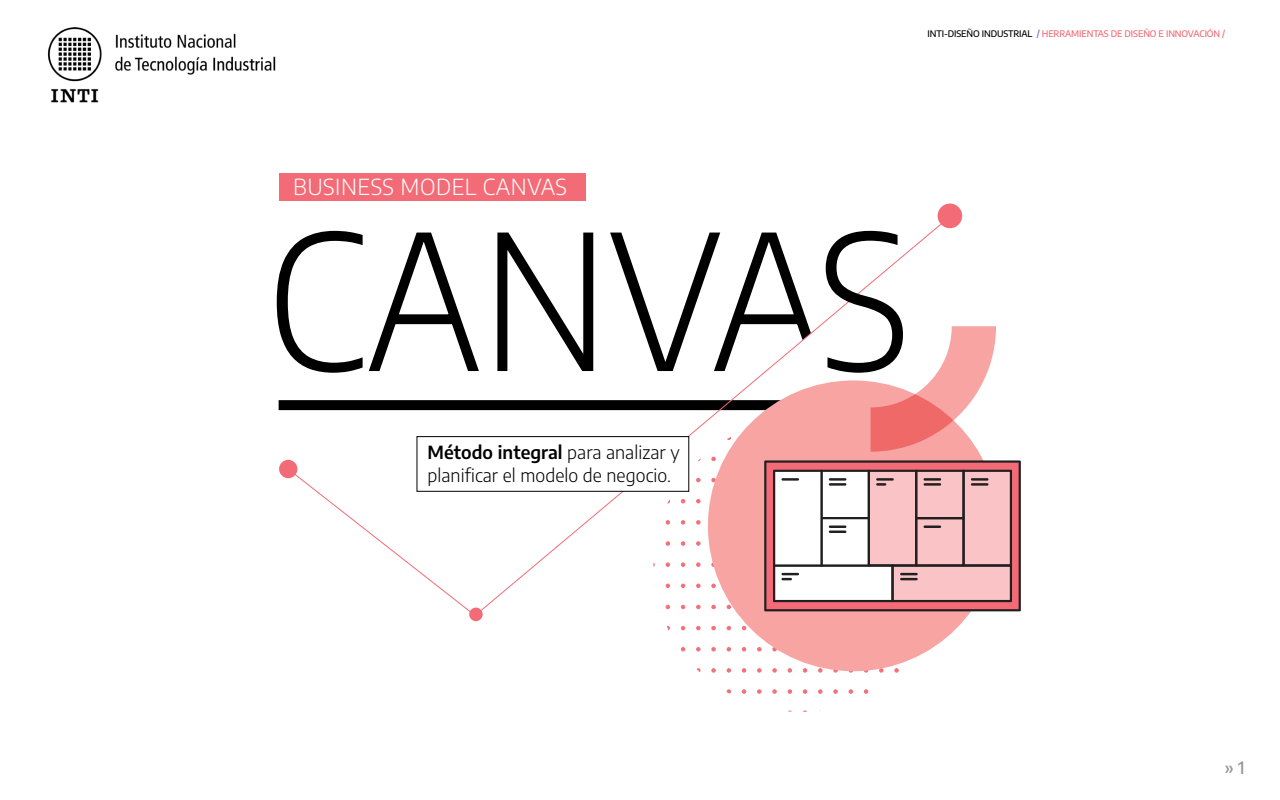
<style>
.page{position:relative;width:1280px;height:800px;background:#fff}
.page>*{position:absolute;margin:0;border:0;box-sizing:border-box;transform-origin:0 0}
.t1{font:300 187.1px "Encode Sans";color:#000;scale:.94 1}
.t2{font:300 22px "Encode Sans";letter-spacing:.025em;color:#fff}
.t3{font:300 18px/23px "Encode Sans";letter-spacing:.005em;color:#000}
.t4{font:500 17px "Encode Sans";color:#939598}
.t5{font:500 9px "Encode Sans";letter-spacing:-.01em;color:#f26b76}
.s1{color:#000}
.s2{color:#5f6db3}
.s3{font-weight:600}
</style>
<div class="page">
<svg style="left:666px;top:626px;width:4px;height:4px"></svg>
<svg style="left:681px;top:626px;width:4px;height:4px"></svg>
<svg style="left:696px;top:626px;width:5px;height:4px"></svg>
<svg style="left:711px;top:626px;width:5px;height:4px"></svg>
<svg style="left:727px;top:626px;width:4px;height:4px"></svg>
<svg style="left:742px;top:626px;width:4px;height:4px"></svg>
<svg style="left:681px;top:647px;width:4px;height:4px"></svg>
<svg style="left:696px;top:647px;width:5px;height:4px"></svg>
<svg style="left:711px;top:647px;width:5px;height:4px"></svg>
<svg style="left:727px;top:647px;width:4px;height:4px"></svg>
<svg style="left:742px;top:647px;width:4px;height:4px"></svg>
<svg style="left:757px;top:647px;width:5px;height:4px"></svg>
<svg style="left:772px;top:647px;width:5px;height:4px"></svg>
<svg style="left:696px;top:668px;width:5px;height:4px"></svg>
<svg style="left:711px;top:668px;width:5px;height:5px"></svg>
<svg style="left:727px;top:668px;width:4px;height:5px"></svg>
<svg style="left:742px;top:668px;width:4px;height:5px"></svg>
<svg style="left:757px;top:668px;width:5px;height:5px"></svg>
<svg style="left:772px;top:668px;width:5px;height:5px"></svg>
<svg style="left:788px;top:668px;width:4px;height:5px"></svg>
<svg style="left:803px;top:668px;width:4px;height:5px"></svg>
<svg style="left:818px;top:668px;width:5px;height:5px"></svg>
<svg style="left:833px;top:670px;width:5px;height:3px"></svg>
<svg style="left:879px;top:668px;width:5px;height:5px"></svg>
<svg style="left:894px;top:668px;width:5px;height:5px"></svg>
<svg style="left:727px;top:689px;width:4px;height:5px"></svg>
<svg style="left:742px;top:689px;width:4px;height:5px"></svg>
<svg style="left:757px;top:689px;width:5px;height:5px"></svg>
<svg style="left:772px;top:689px;width:5px;height:5px"></svg>
<svg style="left:788px;top:689px;width:4px;height:5px"></svg>
<svg style="left:803px;top:689px;width:4px;height:5px"></svg>
<svg style="left:818px;top:689px;width:5px;height:5px"></svg>
<svg style="left:833px;top:689px;width:5px;height:5px"></svg>
<svg style="left:849px;top:689px;width:4px;height:5px"></svg>
<svg style="left:864px;top:689px;width:4px;height:5px"></svg>
<div style="left:279px;top:400px;width:506px;height:10px;background:#000"></div>
<svg style="left:287px;top:468px;width:186px;height:144px"></svg>
<div style="left:279px;top:460px;width:18px;height:18px;background:#f26b76;border-radius:50%"></div>
<svg style="left:474px;top:215px;width:478px;height:399px"></svg>
<div style="left:469px;top:608px;width:14px;height:13px;background:#f26b76;border-radius:50%"></div>
<div style="left:938px;top:204px;width:24px;height:24px;background:#f26b76;border-radius:50%"></div>
<div style="left:708px;top:380px;width:291px;height:291px;background:#f7a4a3;border-radius:50%"></div>
<div style="left:417px;top:437px;width:272px;height:54px;background:#fff"></div>
<div style="left:416px;top:436px;width:273px;height:56px;border:1px solid #000"></div>
<svg style="left:757px;top:321px;width:264px;height:290px"></svg>
<hr style="left:971px;top:478px;width:17px;height:3px;background:#221f20">
<hr style="left:971px;top:483px;width:17px;height:3px;background:#221f20">
<div style="left:279px;top:173px;width:306px;height:28px;background:#f26b76"></div>
<img style="left:47px;top:27px;width:229px;height:76px">
<p class="t5" style="left:927px;top:27px;width:299px"><span class="s1">INTI-DISEÑO INDUSTRIAL</span> <span class="s2">/</span> HERRAMIENTAS DE DISEÑO E INNOVACIÓN /</p>
<p class="t2" style="left:293px;top:171px;width:275px">BUSINESS MODEL CANVAS</p>
<h1 class="t1" style="left:267px;top:173px;width:685px">CANVAS</h1>
<p class="t3" style="left:427px;top:440px;width:254px"><span class="s3">Método integral</span> para analizar y planificar el modelo de negocio.</p>
<p class="t4" style="left:1225px;top:756px;width:21px">» 1</p>
</div>
